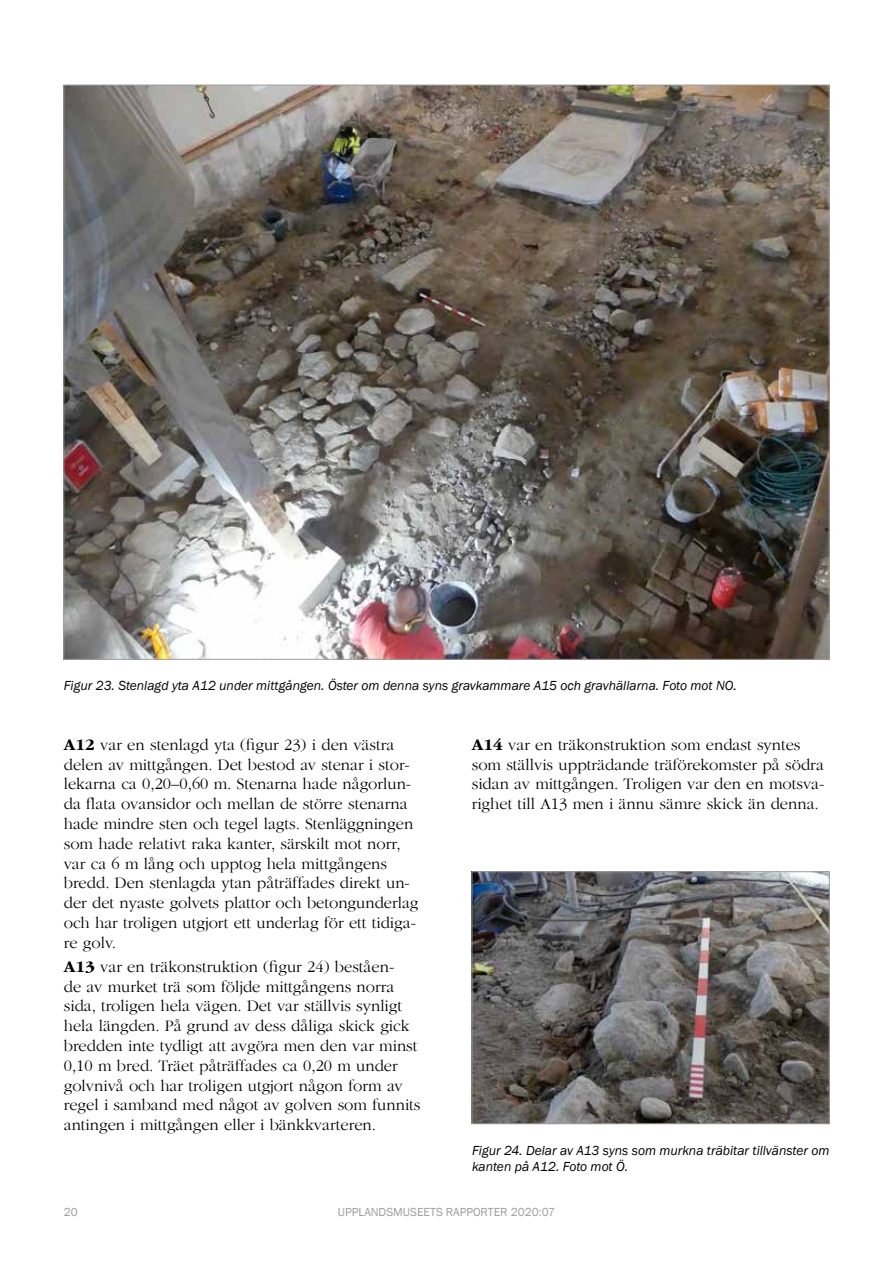
<style>
.page{position:relative;width:893px;height:1263px;background:#fff}
.page>*{position:absolute;margin:0;border:0;box-sizing:border-box;transform-origin:0 0}
.t1{font:300 16.5px/19.8px "ITC Garamond Std";color:#000}
.t2{font:italic 13.5px/16.2px "Franklin Gothic";color:#000}
.t3{font:12px "Franklin Gothic";color:#9d9d9c}
.s1{font-weight:700}
</style>
<div class="page">
<img style="left:474px;top:873px;width:353px;height:249px">
<div style="left:472px;top:871px;width:357px;height:253px;border:1px solid #9d9d9c"></div>
<img style="left:66px;top:87px;width:761px;height:570px">
<p class="t2" style="left:64px;top:678px;width:675px">Figur 23. Stenlagd yta A12 under mittgången. Öster om denna syns gravkammare A15 och gravhällarna. Foto mot NO.</p>
<p class="t1" style="left:64px;top:735px;width:356px"><span class="s1">A12</span> var en stenlagd yta (figur 23) i den västra delen av mittgången. Det bestod av stenar i stor&shy;lekarna ca 0,20–0,60 m. Stenarna hade någorlun&shy;da flata ovansidor och mellan de större stenarna hade mindre sten och tegel lagts. Stenläggningen som hade relativt raka kanter, särskilt mot norr, var ca 6 m lång och upptog hela mittgångens bredd. Den stenlagda ytan påträffades direkt un&shy;der det nyaste golvets plattor och betongunderlag och har troligen utgjort ett underlag för ett tidiga&shy;re golv.</p>
<p class="t1" style="left:64px;top:957px;width:358px"><span class="s1">A13</span> var en träkonstruktion (figur 24) beståen-<br>de av murket trä som följde mittgångens norra sida, troligen hela vägen. Det var ställvis synligt hela längden. På grund av dess dåliga skick gick bredden inte tydligt att avgöra men den var minst 0,10 m bred. Träet påträffades ca 0,20 m under golvnivå och har troligen utgjort någon form av regel i samband med något av golven som funnits antingen i mittgången eller i bänkkvarteren.</p>
<p class="t1" style="left:472px;top:735px;width:354px"><span class="s1">A14</span> var en träkonstruktion som endast syntes som ställvis uppträdande träförekomster på södra sidan av mittgången. Troligen var den en motsva&shy;righet till A13 men i ännu sämre skick än denna.</p>
<p class="t2" style="left:472px;top:1142px;width:359px">Figur 24. Delar av A13 syns som murkna träbitar tillvänster om kanten på A12. Foto mot Ö.</p>
<p class="t3" style="left:64px;top:1205px;width:16px">20</p>
<p class="t3" style="left:338px;top:1205px;width:219px">UPPLANDSMUSEETS RAPPORTER 2020:07</p>
</div>
